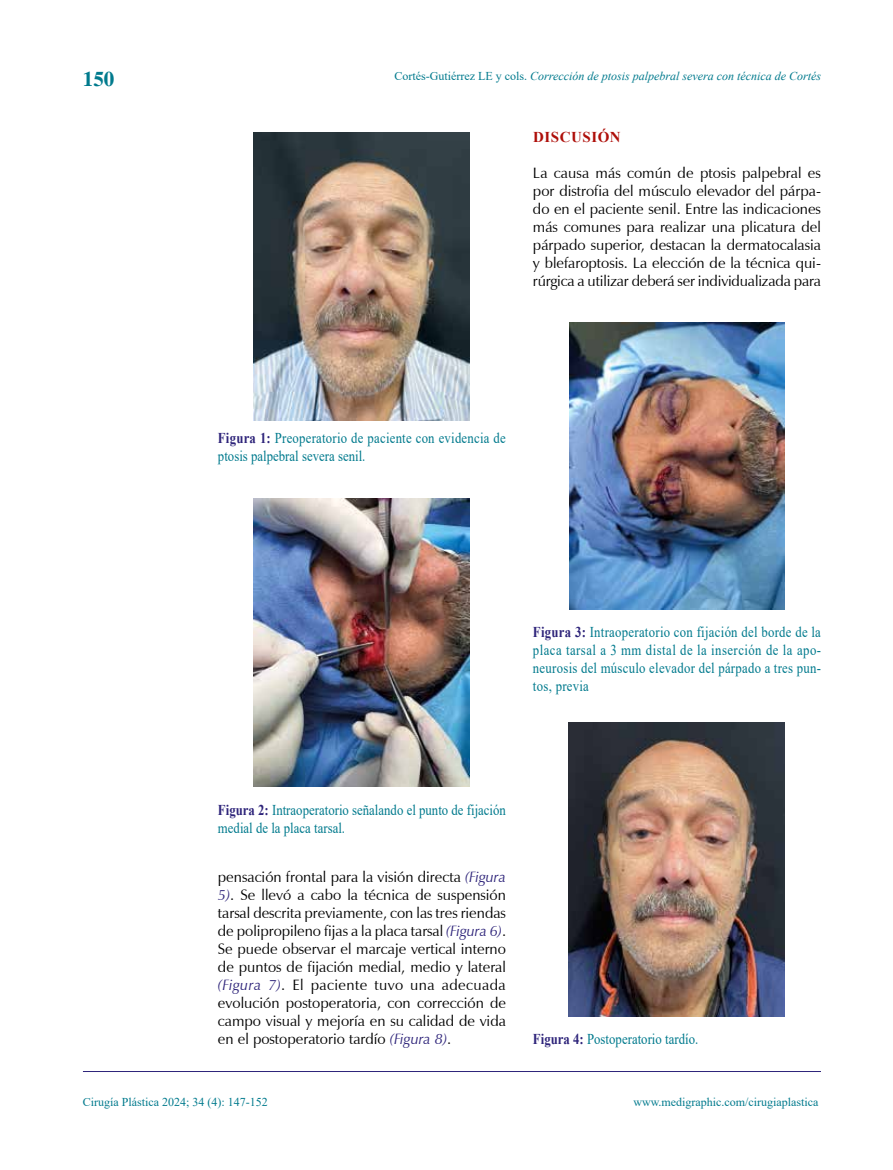
<style>
.page{position:relative;width:893px;height:1170px;background:#fff}
.page>*{position:absolute;margin:0;border:0;box-sizing:border-box;transform-origin:0 0}
.t1{font:700 21px "Times";color:#007a8d}
.t2{font:15px/18px "Zapf Humanist 601 BT";color:#000;text-align:justify}
.t3{font:15px/18px "Times New Roman";letter-spacing:.005em;color:#007a8d;scale:.85 1}
.t4{font:700 15px "Times New Roman";letter-spacing:.035em;color:#ae0f0a}
.t5{font:italic 12px "Times New Roman";color:#007a8d}
.t6{font:12px "Times New Roman";color:#007a8d}
.s1{font-style:normal}
.s2{font-weight:700;color:#2e247a}
.s3{font-style:italic;color:#2e247a}
</style>
<div class="page">
<hr style="left:83px;top:1071px;width:738px;height:1px;background:#2e247a">
<img style="left:569px;top:722px;width:216px;height:294px">
<img style="left:254px;top:498px;width:216px;height:288px">
<img style="left:569px;top:322px;width:216px;height:287px">
<img style="left:254px;top:132px;width:216px;height:288px">
<h1 class="t1" style="left:83px;top:67px;width:33px">150</h1>
<p class="t5" style="left:394px;top:68px;width:428px"><span class="s1">Cortés-Gutiérrez LE y cols.</span> Corrección de ptosis palpebral severa con técnica de Cortés</p>
<p class="t4" style="left:533px;top:126px;width:89px">DISCUSIÓN</p>
<p class="t2" style="left:533px;top:164px;width:290px">La causa más común de ptosis palpebral es por distrofia del músculo elevador del párpa&shy;do en el paciente senil. Entre las indicaciones más comunes para realizar una plicatura del párpado superior, destacan la dermatocalasia y blefaroptosis. La elección de la técnica qui&shy;rúrgica a utilizar deberá ser individualizada para</p>
<p class="t3" style="left:218px;top:428px;width:340px"><span class="s2">Figura 1:</span> Preoperatorio de paciente con evidencia de ptosis palpebral severa senil.</p>
<p class="t3" style="left:533px;top:622px;width:340px;text-align:justify"><span class="s2">Figura 3:</span> Intraoperatorio con fijación del borde de la placa tarsal a 3 mm distal de la inserción de la apo&shy;neurosis del músculo elevador del párpado a tres pun&shy;tos, previa</p>
<p class="t3" style="left:218px;top:800px;width:340px"><span class="s2">Figura 2:</span> Intraoperatorio señalando el punto de fijación medial de la placa tarsal.</p>
<p class="t2" style="left:218px;top:867px;width:290px">pensación frontal para la visión directa <span class="s3">(Figura 5)</span>. Se llevó a cabo la técnica de suspensión tarsal descrita previamente, con las tres riendas de polipropileno fijas a la placa tarsal <span class="s3">(Figura 6)</span>.<br>Se puede observar el marcaje vertical interno de puntos de fijación medial, medio y lateral <span class="s3">(Figura 7)</span>. El paciente tuvo una adecuada evolución postoperatoria, con corrección de campo visual y mejoría en su calidad de vida en el postoperatorio tardío <span class="s3">(Figura 8)</span>.</p>
<p class="t3" style="left:533px;top:1029px;width:196px"><span class="s2">Figura 4:</span> Postoperatorio tardío.</p>
<p class="t6" style="left:83px;top:1093px;width:186px">Cirugía Plástica 2024; 34 (4): 147-152</p>
<p class="t6" style="left:633px;top:1093px;width:187px">www.medigraphic.com/cirugiaplastica</p>
</div>
